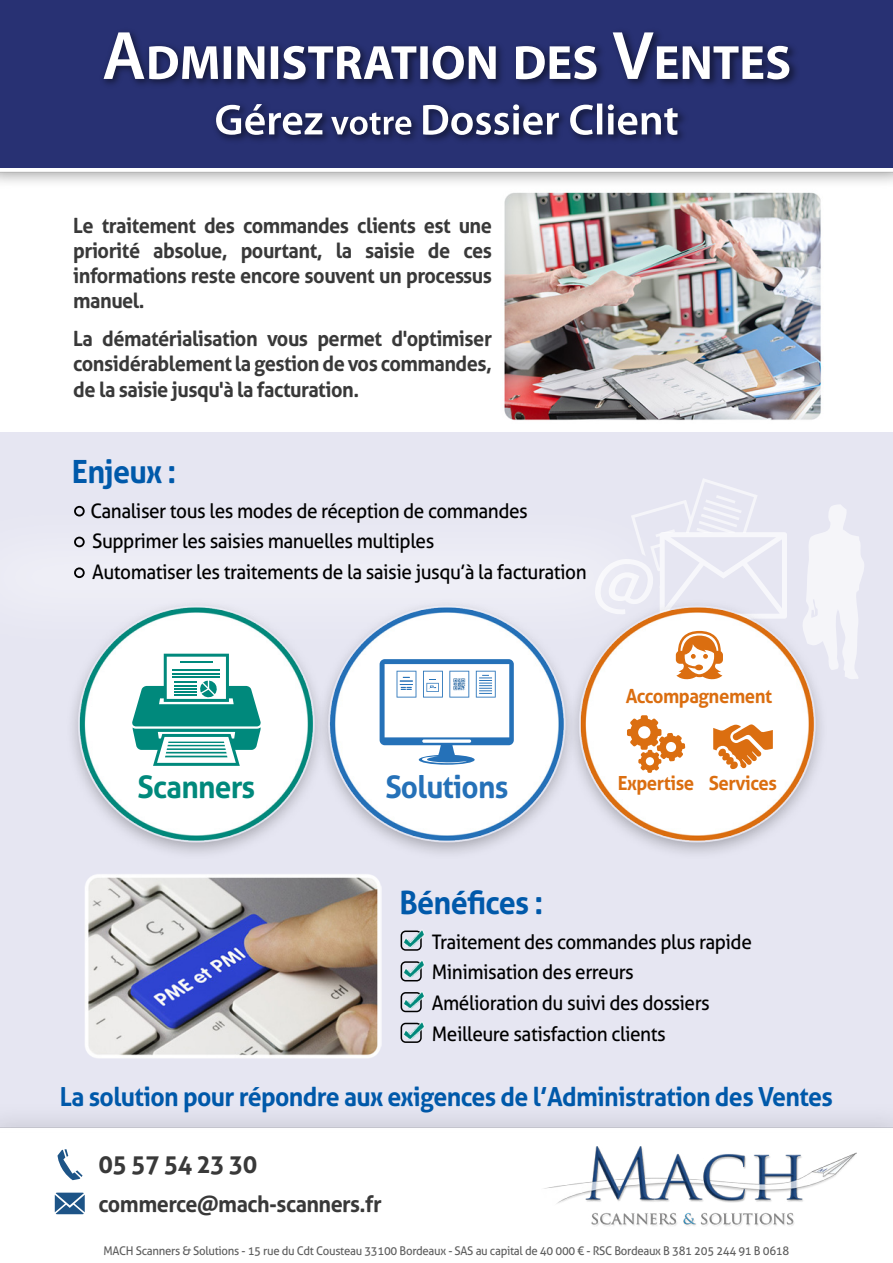
<style>
.page{position:relative;width:893px;height:1263px;background:#fff}
.page>*{position:absolute;margin:0;border:0;box-sizing:border-box;transform-origin:0 0}
.t1{font:700 32.1px "Aller";letter-spacing:-.025em;color:#0059aa;scale:.95 1}
.t2{font:700 31.35px "Aller";letter-spacing:-.025em;color:#2571b8;scale:.95 1}
.t3{font:700 31.35px "Aller";letter-spacing:-.025em;color:#00897c;scale:.95 1}
.t4{font:700 26.25px "Aller";letter-spacing:-.025em;color:#0059aa;scale:.95 1}
.t5{font:700 25.5px "Aller";letter-spacing:-.025em;color:#393939;scale:.95 1}
.t6{font:700 22.65px "Aller";letter-spacing:-.025em;color:#393939;scale:.95 1}
.t7{font:700 21px/25.2px "Aller";letter-spacing:-.025em;color:#393939;text-align:justify;scale:.95 1}
.t8{font:20.1px/30.8px "Aller";letter-spacing:-.025em;color:#000;scale:.95 1}
.t9{font:700 19.5px "Aller";letter-spacing:-.025em;color:#db6e10;scale:.95 1}
.t10{font:12px "Aller";letter-spacing:-.025em;color:#5f5f5f;scale:.95 1}
</style>
<div class="page">
<div style="left:0;top:432px;width:893px;height:831px;background:#e6e6f2"></div>
<img style="left:85px;top:874px;width:296px;height:184px">
<img style="left:504px;top:192px;width:318px;height:229px">
<svg style="left:806px;top:505px;width:58px;height:174px"></svg>
<svg style="left:699px;top:479px;width:88px;height:119px"></svg>
<img style="left:0;top:167px;width:893px;height:16px">
<div style="left:0;top:0;width:893px;height:167px;background:#283173"></div>
<img style="left:103px;top:46px;width:693px;height:94px">
<svg style="left:104px;top:32px;width:685px;height:103px"></svg>
<svg style="left:401px;top:931px;width:20px;height:20px"></svg>
<img style="left:403px;top:930px;width:21px;height:18px">
<svg style="left:401px;top:962px;width:20px;height:19px"></svg>
<img style="left:403px;top:961px;width:21px;height:18px">
<svg style="left:401px;top:993px;width:20px;height:19px"></svg>
<img style="left:403px;top:992px;width:21px;height:18px">
<svg style="left:401px;top:1023px;width:21px;height:20px"></svg>
<img style="left:403px;top:1022px;width:21px;height:18px">
<img style="left:77px;top:493px;width:622px;height:105px">
<svg style="left:74px;top:506px;width:11px;height:10px"></svg>
<svg style="left:74px;top:537px;width:11px;height:10px"></svg>
<svg style="left:74px;top:567px;width:11px;height:11px"></svg>
<img style="left:72px;top:607px;width:243px;height:246px">
<img style="left:315px;top:607px;width:250px;height:246px">
<img style="left:565px;top:598px;width:264px;height:255px">
<svg style="left:676px;top:631px;width:47px;height:49px;background:#ebb280"></svg>
<svg style="left:627px;top:715px;width:58px;height:58px;background:#efc198"></svg>
<svg style="left:713px;top:724px;width:60px;height:46px;background:#eaac77"></svg>
<svg style="left:130px;top:654px;width:133px;height:112px;background:#84c6c0"></svg>
<hr style="left:168px;top:742px;width:56px;height:1px;background:#00897c">
<hr style="left:167px;top:745px;width:58px;height:1px;background:#00897c">
<hr style="left:167px;top:748px;width:59px;height:2px;background:#00897c">
<hr style="left:166px;top:752px;width:61px;height:1px;background:#00897c">
<hr style="left:165px;top:756px;width:62px;height:1px;background:#00897c">
<svg style="left:380px;top:659px;width:134px;height:106px;background:#cde"></svg>
<img style="left:0;top:1120px;width:893px;height:143px">
<img style="left:541px;top:1146px;width:315px;height:81px">
<svg style="left:58px;top:1149px;width:25px;height:31px"></svg>
<svg style="left:55px;top:1193px;width:30px;height:21px"></svg>
<p class="t7" style="left:73px;top:213px;width:442px">Le traitement des commandes clients est une priorité absolue, pourtant, la saisie de ces informations reste encore souvent un processus manuel.</p>
<p class="t7" style="left:73px;top:326px;width:442px">La dématérialisation vous permet d'optimiser considérablement la gestion de vos commandes, de la saisie jusqu'à la facturation.</p>
<h1 class="t1" style="left:72px;top:452px;width:111px">Enjeux :</h1>
<p class="t8" style="left:90px;top:495px;width:524px">Canaliser tous les modes de réception de commandes<br>Supprimer les saisies manuelles multiples<br>Automatiser les traitements de la saisie jusqu’à la facturation</p>
<h2 class="t3" style="left:138px;top:768px;width:125px">Scanners</h2>
<h2 class="t2" style="left:385px;top:768px;width:131px">Solutions</h2>
<h1 class="t1" style="left:399px;top:883px;width:153px">Bénéfices :</h1>
<p class="t9" style="left:626px;top:684px;width:156px">Accompagnement</p>
<p class="t9" style="left:618px;top:771px;width:169px">Expertise Services</p>
<p class="t8" style="left:432px;top:926px;width:338px">Traitement des commandes plus rapide Minimisation des erreurs<br>Amélioration du suivi des dossiers Meilleure satisfaction clients</p>
<h3 class="t4" style="left:60px;top:1081px;width:815px">La solution pour répondre aux exigences de l’Administration des Ventes</h3>
<p class="t5" style="left:99px;top:1148px;width:169px">05 57 54 23 30</p>
<p class="t6" style="left:99px;top:1189px;width:300px">commerce@mach-scanners.fr</p>
<p class="t10" style="left:104px;top:1243px;width:723px">MACH Scanners &amp; Solutions - 15 rue du Cdt Cousteau 33100 Bordeaux - SAS au capital de 40 000 € - RSC Bordeaux B 381 205 244 91 B 0618</p>
</div>
